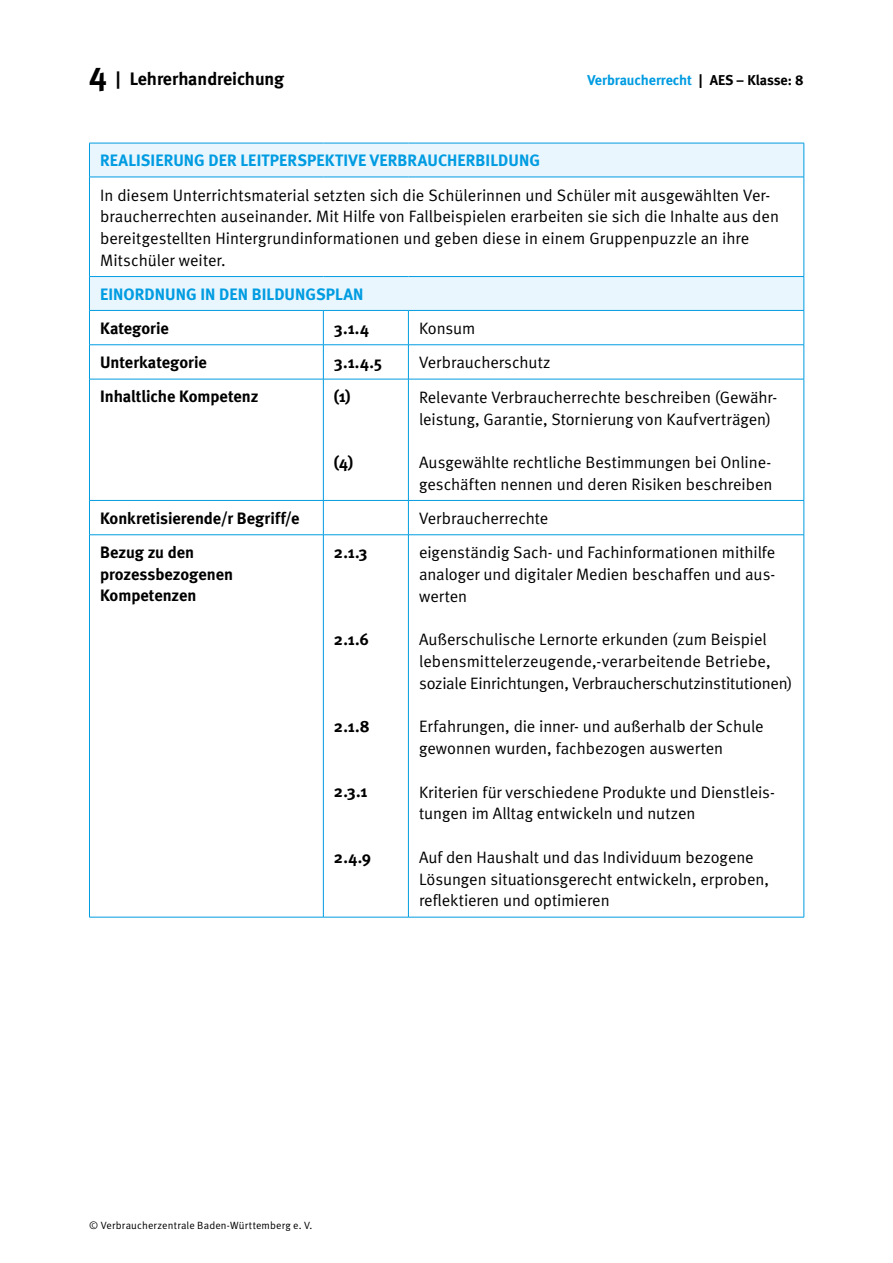
<style>
.page{position:relative;width:893px;height:1263px;background:#fff}
.page>*{position:absolute;margin:0;border:0;box-sizing:border-box;transform-origin:0 0}
.t1{font:700 18px "Meta";color:#000}
.t2{font:16.5px/21.8px "Meta Normal";color:#000}
.t3{font:700 16.5px/21.8px "Meta";letter-spacing:-.005em;color:#000}
.t4{font:700 16.5px "Meta";letter-spacing:.005em;color:#009ce1}
.t5{font:700 14.25px "Meta";color:#009ce1}
.t6{font:10.5px "Meta Normal";letter-spacing:.015em;color:#000}
.s1{font-size:33px}
.s2{color:#000}
</style>
<div class="page">
<svg style="left:90px;top:144px;width:714px;height:166px"></svg>
<hr style="left:89px;top:143px;width:1px;height:34px;background:#009ce1">
<hr style="left:89px;top:143px;width:234px;height:1px;background:#009ce1">
<hr style="left:323px;top:143px;width:85px;height:1px;background:#009ce1">
<hr style="left:408px;top:143px;width:396px;height:1px;background:#009ce1">
<hr style="left:804px;top:143px;width:1px;height:34px;background:#009ce1">
<hr style="left:89px;top:177px;width:1px;height:99px;background:#009ce1">
<hr style="left:89px;top:177px;width:234px;height:1px;background:#009ce1">
<hr style="left:323px;top:177px;width:85px;height:1px;background:#009ce1">
<hr style="left:408px;top:177px;width:396px;height:1px;background:#009ce1">
<hr style="left:804px;top:177px;width:1px;height:99px;background:#009ce1">
<hr style="left:89px;top:277px;width:1px;height:33px;background:#009ce1">
<hr style="left:89px;top:276px;width:234px;height:1px;background:#009ce1">
<hr style="left:323px;top:276px;width:85px;height:1px;background:#009ce1">
<hr style="left:408px;top:276px;width:396px;height:1px;background:#009ce1">
<hr style="left:89px;top:917px;width:234px;height:1px;background:#009ce1">
<hr style="left:323px;top:917px;width:85px;height:1px;background:#009ce1">
<hr style="left:408px;top:917px;width:396px;height:1px;background:#009ce1">
<hr style="left:804px;top:277px;width:1px;height:33px;background:#009ce1">
<hr style="left:89px;top:311px;width:1px;height:34px;background:#009ce1">
<hr style="left:89px;top:310px;width:234px;height:1px;background:#009ce1">
<hr style="left:323px;top:311px;width:1px;height:34px;background:#009ce1">
<hr style="left:323px;top:310px;width:85px;height:1px;background:#009ce1">
<hr style="left:408px;top:311px;width:1px;height:34px;background:#009ce1">
<hr style="left:408px;top:310px;width:396px;height:1px;background:#009ce1">
<hr style="left:804px;top:311px;width:1px;height:34px;background:#009ce1">
<hr style="left:89px;top:345px;width:1px;height:34px;background:#009ce1">
<hr style="left:89px;top:379px;width:1px;height:121px;background:#009ce1">
<hr style="left:89px;top:501px;width:1px;height:34px;background:#009ce1">
<hr style="left:89px;top:535px;width:1px;height:382px;background:#009ce1">
<hr style="left:89px;top:344px;width:234px;height:1px;background:#009ce1">
<hr style="left:89px;top:379px;width:234px;height:1px;background:#009ce1">
<hr style="left:89px;top:500px;width:234px;height:1px;background:#009ce1">
<hr style="left:89px;top:534px;width:234px;height:1px;background:#009ce1">
<hr style="left:323px;top:345px;width:1px;height:34px;background:#009ce1">
<hr style="left:323px;top:379px;width:1px;height:121px;background:#009ce1">
<hr style="left:323px;top:501px;width:1px;height:34px;background:#009ce1">
<hr style="left:323px;top:535px;width:1px;height:382px;background:#009ce1">
<hr style="left:323px;top:344px;width:85px;height:1px;background:#009ce1">
<hr style="left:323px;top:379px;width:85px;height:1px;background:#009ce1">
<hr style="left:323px;top:500px;width:85px;height:1px;background:#009ce1">
<hr style="left:323px;top:534px;width:85px;height:1px;background:#009ce1">
<hr style="left:408px;top:345px;width:1px;height:34px;background:#009ce1">
<hr style="left:408px;top:379px;width:1px;height:121px;background:#009ce1">
<hr style="left:408px;top:501px;width:1px;height:34px;background:#009ce1">
<hr style="left:408px;top:535px;width:1px;height:382px;background:#009ce1">
<hr style="left:408px;top:344px;width:396px;height:1px;background:#009ce1">
<hr style="left:804px;top:345px;width:1px;height:34px;background:#009ce1">
<hr style="left:804px;top:379px;width:1px;height:121px;background:#009ce1">
<hr style="left:804px;top:501px;width:1px;height:34px;background:#009ce1">
<hr style="left:804px;top:535px;width:1px;height:382px;background:#009ce1">
<hr style="left:408px;top:379px;width:396px;height:1px;background:#009ce1">
<hr style="left:408px;top:500px;width:396px;height:1px;background:#009ce1">
<hr style="left:408px;top:534px;width:396px;height:1px;background:#009ce1">
<p class="t1" style="left:89px;top:68px;width:196px"><span class="s1">4</span> | Lehrerhandreichung</p>
<p class="t5" style="left:587px;top:72px;width:218px">Verbraucherrecht <span class="s2">| AES – Klasse: 8</span></p>
<p class="t4" style="left:100px;top:151px;width:441px">REALISIERUNG DER LEITPERSPEKTIVE VERBRAUCHERBILDUNG</p>
<p class="t2" style="left:100px;top:184px;width:680px">In diesem Unterrichtsmaterial setzten sich die Schülerinnen und Schüler mit ausgewählten Ver&shy;braucherrechten auseinander. Mit Hilfe von Fallbeispielen erarbeiten sie sich die Inhalte aus den bereitgestellten Hintergrundinformationen und geben diese in einem Gruppenpuzzle an ihre Mitschüler weiter.</p>
<p class="t4" style="left:100px;top:284px;width:265px">EINORDNUNG IN DEN BILDUNGSPLAN</p>
<p class="t3" style="left:100px;top:317px;width:70px">Kategorie</p>
<p class="t3" style="left:334px;top:317px;width:36px">3.1.4</p>
<p class="t2" style="left:419px;top:317px;width:58px">Konsum</p>
<p class="t3" style="left:100px;top:351px;width:108px">Unterkategorie</p>
<p class="t3" style="left:334px;top:351px;width:50px">3.1.4.5</p>
<p class="t2" style="left:419px;top:352px;width:133px">Verbraucherschutz</p>
<p class="t3" style="left:100px;top:386px;width:160px">Inhaltliche Kompetenz</p>
<p class="t3" style="left:334px;top:386px;width:18px">(1)</p>
<p class="t2" style="left:419px;top:386px;width:360px">Relevante Verbraucherrechte beschreiben (Gewähr&shy;leistung, Garantie, Stornierung von Kaufverträgen)</p>
<p class="t2" style="left:419px;top:451px;width:355px">Ausgewählte rechtliche Bestimmungen bei Online&shy;geschäften nennen und deren Risiken beschreiben</p>
<p class="t3" style="left:334px;top:451px;width:21px">(4)</p>
<p class="t3" style="left:100px;top:507px;width:201px">Konkretisierende/r Begriff/e</p>
<p class="t2" style="left:419px;top:507px;width:131px">Verbraucherrechte</p>
<p class="t3" style="left:100px;top:541px;width:135px">Bezug zu den prozessbezogenen<br>Kompetenzen</p>
<p class="t3" style="left:334px;top:541px;width:35px">2.1.3</p>
<p class="t3" style="left:334px;top:628px;width:36px">2.1.6</p>
<p class="t2" style="left:419px;top:542px;width:358px;text-align:justify">eigenständig Sach- und Fachinformationen mithilfe analoger und digitaler Medien beschaffen und aus&shy;werten</p>
<p class="t2" style="left:419px;top:629px;width:375px">Außerschulische Lernorte erkunden (zum Beispiel lebensmittelerzeugende,-verarbeitende Betriebe, soziale Einrichtungen, Verbraucherschutzinstitutionen)</p>
<p class="t2" style="left:419px;top:716px;width:346px">Erfahrungen, die inner- und außerhalb der Schule gewonnen wurden, fachbezogen auswerten</p>
<p class="t2" style="left:419px;top:781px;width:357px">Kriterien für verschiedene Produkte und Dienstleis&shy;tungen im Alltag entwickeln und nutzen</p>
<p class="t2" style="left:419px;top:846px;width:351px">Auf den Haushalt und das Individuum bezogene<br>Lösungen situationsgerecht entwickeln, erproben, reflektieren und optimieren</p>
<p class="t3" style="left:334px;top:715px;width:37px">2.1.8</p>
<p class="t3" style="left:334px;top:781px;width:35px">2.3.1</p>
<p class="t3" style="left:334px;top:846px;width:39px">2.4.9</p>
<p class="t6" style="left:89px;top:1219px;width:225px">© Verbraucherzentrale Baden-Württemberg e. V.</p>
</div>
